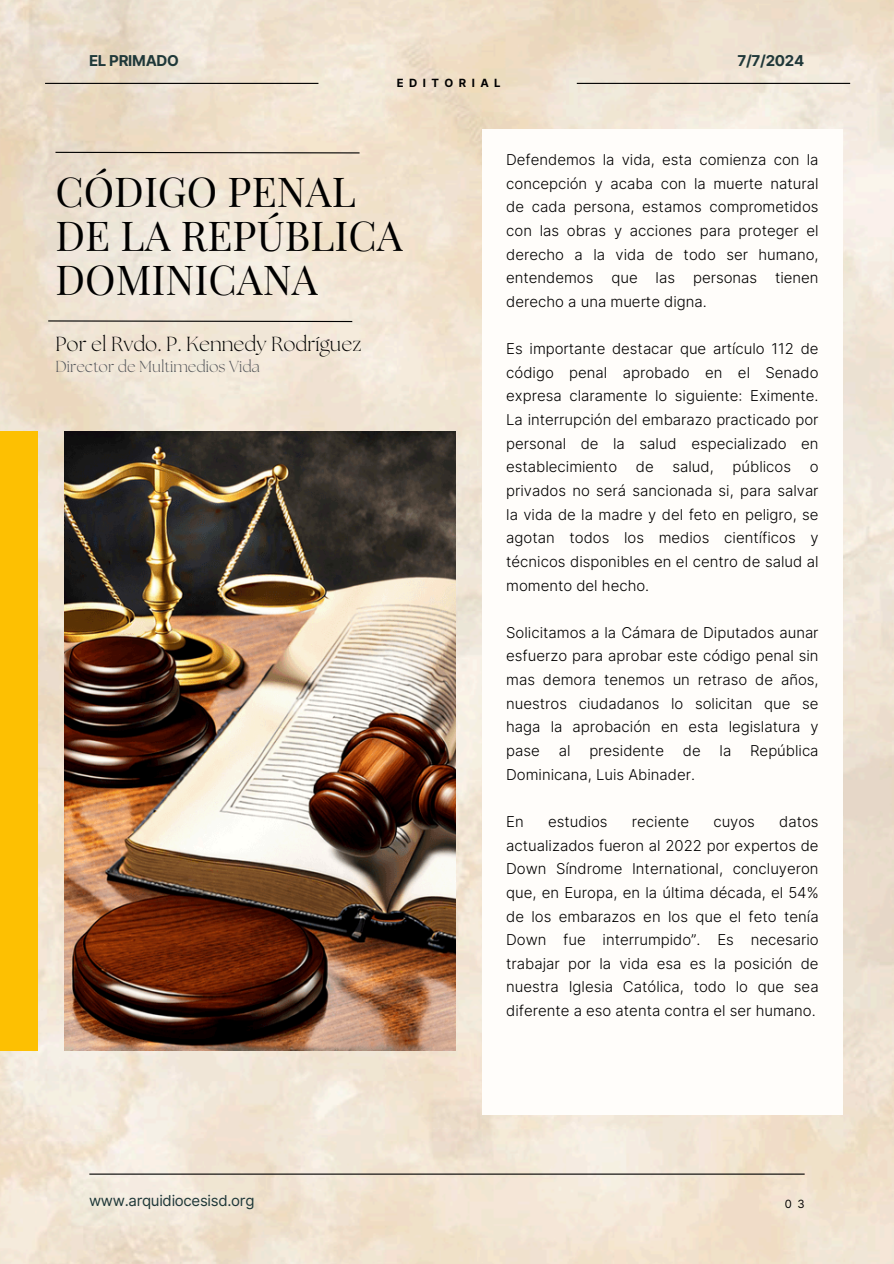
<style>
.page{position:relative;width:894px;height:1264px;background:#fff}
.page>*{position:absolute;margin:0;border:0;box-sizing:border-box;transform-origin:0 0}
.t1{font:41.1px/44.1px "Playfair Display";color:#000}
.t2{font:300 20.25px "The Seasons";color:#000}
.t3{font:300 15.9px "The Seasons";color:#54565a}
.t4{font:300 15px/23.7px "Inter";color:#000;text-align:justify}
.t5{font:15px "Inter";letter-spacing:-.02em;color:#1f3839}
.t6{font:700 15px "Inter";letter-spacing:-.02em;color:#1f3839}
.t7{font:700 11.25px "Inter";letter-spacing:.48em;color:#000}
.t8{font:11.25px "Inter";color:#000}
</style>
<div class="page">
<img style="left:0;top:0;width:893px;height:1263px">
<img style="left:65px;top:431px;width:390px;height:619px">
<hr style="left:89px;top:1173px;width:715px;height:1px;background:#000">
<svg style="left:54px;top:151px;width:306px;height:3px"></svg>
<svg style="left:47px;top:320px;width:306px;height:2px"></svg>
<div style="left:0;top:431px;width:38px;height:619px;background:#fdc002"></div>
<div style="left:482px;top:129px;width:360px;height:985px;background:#fffdfa"></div>
<hr style="left:45px;top:83px;width:273px;height:1px;background:#000">
<hr style="left:576px;top:83px;width:273px;height:1px;background:#000">
<h1 class="t6" style="left:89px;top:52px;width:91px">EL PRIMADO</h1>
<h2 class="t6" style="left:737px;top:52px;width:68px">7/7/2024</h2>
<h5 class="t7" style="left:397px;top:76px;width:105px">EDITORIAL</h5>
<h5 class="t1" style="left:55px;top:167px;width:348px">CÓDIGO PENAL<br>DE LA REPÚBLICA<br>DOMINICANA</h5>
<p class="t2" style="left:55px;top:334px;width:307px">Por el Rvdo. P. Kennedy Rodríguez</p>
<h5 class="t3" style="left:55px;top:359px;width:206px">Director de Multimedios Vida</h5>
<h5 class="t5" style="left:89px;top:1191px;width:167px">www.arquidiocesisd.org</h5>
<h3 class="t4" style="left:506px;top:148px;width:314px">Defendemos la vida, esta comienza con la concepción y acaba con la muerte natural de cada persona, estamos comprometidos con las obras y acciones para proteger el derecho a la vida de todo ser humano, entendemos que las personas tienen derecho a una muerte digna.</h3>
<p class="t4" style="left:506px;top:337px;width:314px">Es importante destacar que artículo 112 de código penal aprobado en el Senado expresa claramente lo siguiente: Eximente.<br>La interrupción del embarazo practicado por personal de la salud especializado en establecimiento</p>
<p class="t4" style="left:635px;top:455px;width:19px">de</p>
<p class="t4" style="left:672px;top:455px;width:43px">salud,</p>
<p class="t4" style="left:732px;top:455px;width:60px">públicos</p>
<p class="t4" style="left:506px;top:455px;width:314px;text-indent:303px">o privados no será sancionada si, para salvar la vida de la madre y del feto en peligro, se agotan todos los medios científicos y técnicos disponibles en el centro de salud al momento del hecho.</p>
<h4 class="t4" style="left:506px;top:620px;width:314px">Solicitamos a la Cámara de Diputados aunar esfuerzo para aprobar este código penal sin mas demora tenemos un retraso de años, nuestros ciudadanos lo solicitan que se haga la aprobación en esta legislatura y pase</h4>
<h4 class="t4" style="left:558px;top:738px;width:13px">al</h4>
<h4 class="t4" style="left:589px;top:738px;width:76px">presidente</h4>
<h4 class="t4" style="left:682px;top:738px;width:19px">de</h4>
<h4 class="t4" style="left:719px;top:738px;width:13px">la</h4>
<h4 class="t4" style="left:750px;top:738px;width:70px">República</h4>
<h4 class="t4" style="left:506px;top:762px;width:190px">Dominicana, Luis Abinader.</h4>
<h5 class="t4" style="left:506px;top:809px;width:19px">En</h5>
<h5 class="t4" style="left:548px;top:809px;width:61px">estudios</h5>
<h5 class="t4" style="left:631px;top:809px;width:59px">reciente</h5>
<h5 class="t4" style="left:713px;top:809px;width:43px">cuyos</h5>
<h5 class="t4" style="left:506px;top:809px;width:314px;text-indent:273px">datos actualizados fueron al 2022 por expertos de Down Síndrome International, concluyeron que, en Europa, en la última década, el 54% de los embarazos en los que el feto tenía Down fue interrumpido”. Es necesario trabajar por la vida esa es la posición de nuestra Iglesia Católica, todo lo que sea diferente a eso atenta contra el ser humano.</h5>
<h5 class="t8" style="left:784px;top:1197px;width:21px">0 3</h5>
</div>
